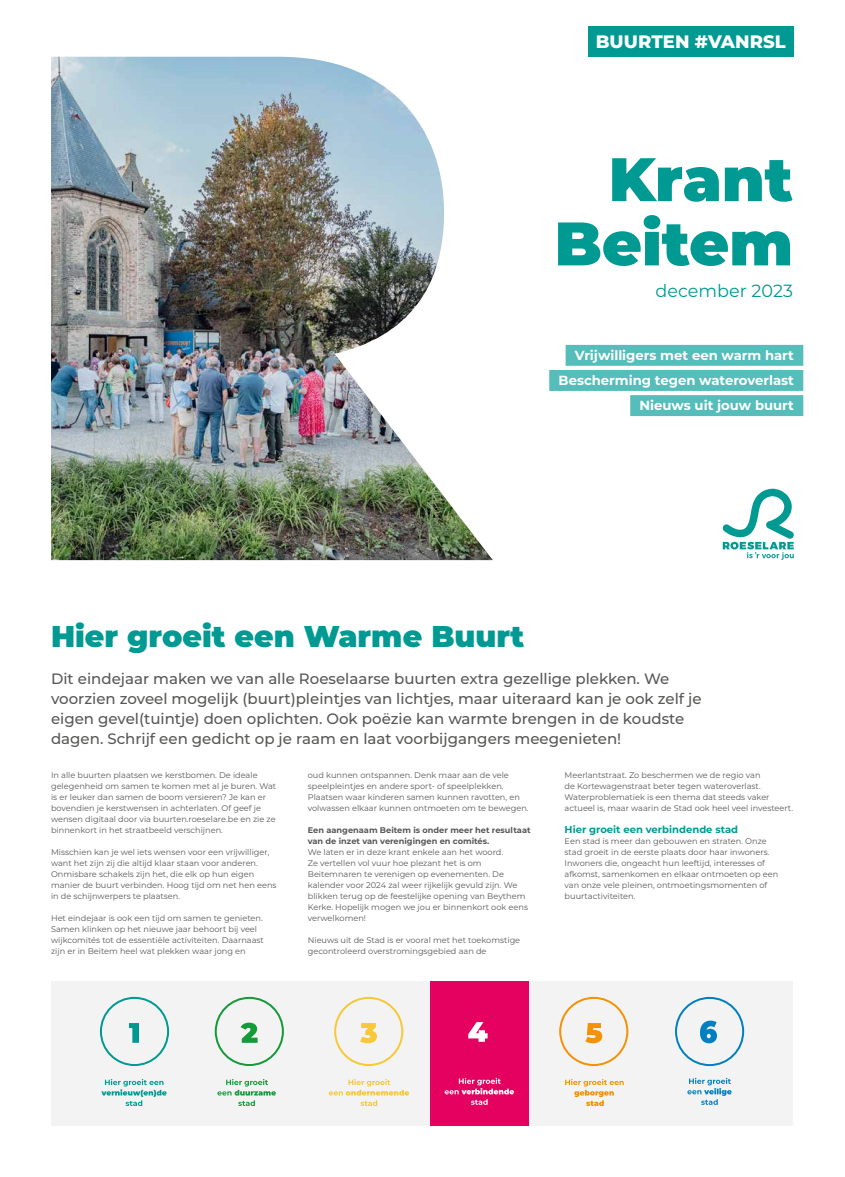
<style>
.page{position:relative;width:845px;height:1177px;background:#fff}
.page>*{position:absolute;margin:0;border:0;box-sizing:border-box;transform-origin:0 0}
.t1{font:900 61.3px/64.2px "Montserrat";color:#009a93;text-align:right}
.t2{font:900 30px "Montserrat";color:#009a93}
.t3{font:800 18px "Montserrat";letter-spacing:.005em;color:#fff}
.t4{font:17.6px "Montserrat";color:#009a93}
.t5{font:500 15px/20px "Montserrat";color:#575756}
.t6{font:700 13.2px/25.1px "Montserrat";color:#fff;text-align:right}
.t7{font:700 10px "Montserrat";color:#009a93}
.t8{font:8.2px/11px "Montserrat";color:#575756}
.t9{font:700 8.2px/11px "Montserrat";color:#575756}
</style>
<div class="page">
<img style="left:51px;top:57px;width:442px;height:503px">
<div style="left:588px;top:26px;width:205px;height:31px;background:#009a93"></div>
<svg style="left:722px;top:488px;width:72px;height:71px"></svg>
<div style="left:565px;top:345px;width:238px;height:21px;background:#55bdba"></div>
<div style="left:549px;top:370px;width:254px;height:21px;background:#55bdba"></div>
<div style="left:630px;top:395px;width:173px;height:21px;background:#55bdba"></div>
<div style="left:51px;top:981px;width:742px;height:144px;background:#f3f3f3"></div>
<div style="left:430px;top:981px;width:98px;height:144px;background:#e40160"></div>
<div style="left:100px;top:996px;width:69px;height:69px;border:2px solid #009a92;border-radius:50%"></div>
<svg style="left:129px;top:1023px;width:10px;height:19px"></svg>
<svg style="left:101px;top:1079px;width:66px;height:26px"></svg>
<svg style="left:468px;top:1022px;width:19px;height:19px"></svg>
<svg style="left:445px;top:1077px;width:69px;height:27px"></svg>
<div style="left:559px;top:996px;width:69px;height:69px;border:2px solid #f39207;border-radius:50%"></div>
<svg style="left:585px;top:1023px;width:17px;height:20px"></svg>
<svg style="left:565px;top:1079px;width:59px;height:26px"></svg>
<svg style="left:329px;top:1079px;width:80px;height:26px"></svg>
<div style="left:334px;top:996px;width:69px;height:69px;border:2px solid #f7c838;border-radius:50%"></div>
<svg style="left:360px;top:1023px;width:17px;height:20px"></svg>
<div style="left:675px;top:996px;width:69px;height:70px;border:2px solid #0080c0;border-radius:50%"></div>
<svg style="left:687px;top:1077px;width:44px;height:27px"></svg>
<svg style="left:700px;top:1020px;width:17px;height:23px"></svg>
<svg style="left:217px;top:1079px;width:59px;height:26px"></svg>
<svg style="left:241px;top:1022px;width:17px;height:20px"></svg>
<div style="left:215px;top:996px;width:69px;height:69px;border:2px solid #149a39;border-radius:50%"></div>
<h3 class="t3" style="left:596px;top:28px;width:192px">BUURTEN #VANRSL</h3>
<h1 class="t1" style="left:554px;top:143px;width:240px">Krant<br>Beitem</h1>
<h3 class="t4" style="left:655px;top:279px;width:139px">december 2023</h3>
<h3 class="t6" style="left:558px;top:341px;width:237px">Vrijwilligers met een warm hart<br>Bescherming tegen wateroverlast<br>Nieuws uit jouw buurt</h3>
<h2 class="t2" style="left:51px;top:614px;width:475px">Hier groeit een Warme Buurt</h2>
<p class="t5" style="left:51px;top:668px;width:652px">Dit eindejaar maken we van alle Roeselaarse buurten extra gezellige plekken. We voorzien zoveel mogelijk (buurt)pleintjes van lichtjes, maar uiteraard kan je ook zelf je eigen gevel(tuintje) doen oplichten. Ook poëzie kan warmte brengen in de koudste dagen. Schrijf een gedicht op je raam en laat voorbijgangers meegenieten!</p>
<p class="t8" style="left:51px;top:769px;width:227px">In alle buurten plaatsen we kerstbomen. De ideale gelegenheid om samen te komen met al je buren. Wat is er leuker dan samen de boom versieren? Je kan er bovendien je kerstwensen in achterlaten. Of geef je wensen digitaal door via buurten.roeselare.be en zie ze binnenkort in het straatbeeld verschijnen.</p>
<p class="t8" style="left:51px;top:846px;width:227px">Misschien kan je wel iets wensen voor een vrijwilliger, want het zijn zij die altijd klaar staan voor anderen.<br>Onmisbare schakels zijn het, die elk op hun eigen manier de buurt verbinden. Hoog tijd om net hen eens in de schijnwerpers te plaatsen.</p>
<p class="t8" style="left:51px;top:912px;width:214px">Het eindejaar is ook een tijd om samen te genieten.<br>Samen klinken op het nieuwe jaar behoort bij veel wijkcomités tot de essentiële activiteiten. Daarnaast zijn er in Beitem heel wat plekken waar jong en</p>
<p class="t8" style="left:564px;top:769px;width:230px">Meerlantstraat. Zo beschermen we de regio van<br>de Kortewagenstraat beter tegen wateroverlast.<br>Waterproblematiek is een thema dat steeds vaker actueel is, maar waarin de Stad ook heel veel investeert.</p>
<p class="t7" style="left:564px;top:822px;width:175px">Hier groeit een verbindende stad</p>
<p class="t8" style="left:564px;top:835px;width:215px">Een stad is meer dan gebouwen en straten. Onze stad groeit in de eerste plaats door haar inwoners.<br>Inwoners die, ongeacht hun leeftijd, interesses of afkomst, samenkomen en elkaar ontmoeten op een van onze vele pleinen, ontmoetingsmomenten of buurtactiviteiten.</p>
<p class="t8" style="left:308px;top:769px;width:222px">oud kunnen ontspannen. Denk maar aan de vele speelpleintjes en andere sport- of speelplekken.<br>Plaatsen waar kinderen samen kunnen ravotten, en volwassen elkaar kunnen ontmoeten om te bewegen.</p>
<p class="t9" style="left:308px;top:824px;width:224px">Een aangenaam Beitem is onder meer het resultaat van de inzet van verenigingen en comités.</p>
<p class="t8" style="left:308px;top:846px;width:222px">We laten er in deze krant enkele aan het woord.<br>Ze vertellen vol vuur hoe plezant het is om Beitemnaren te verenigen op evenementen. De kalender voor 2024 zal weer rijkelijk gevuld zijn. We blikken terug op de feestelijke opening van Beythem Kerke. Hopelijk mogen we jou er binnenkort ook eens verwelkomen!</p>
<p class="t8" style="left:308px;top:934px;width:214px">Nieuws uit de Stad is er vooral met het toekomstige gecontroleerd overstromingsgebied aan de</p>
</div>
